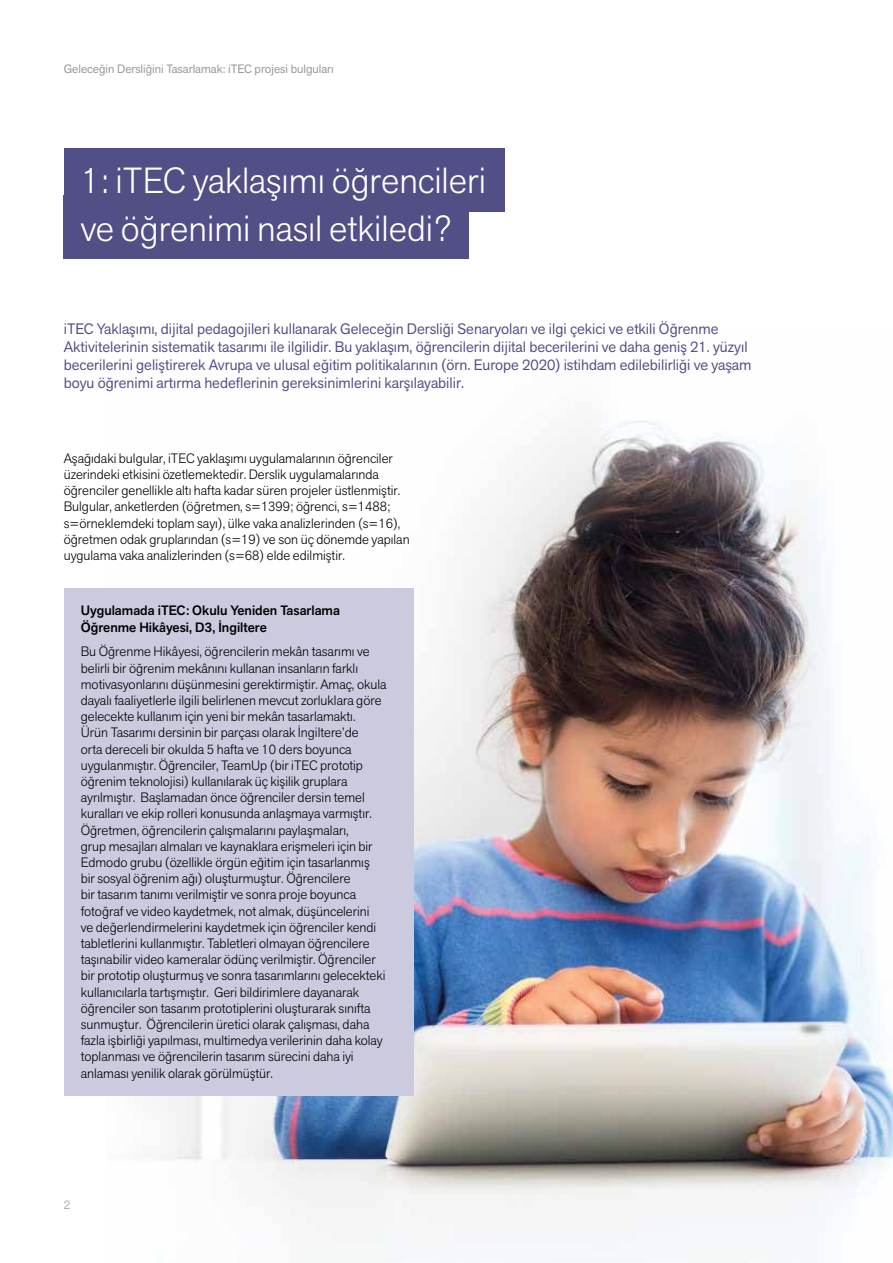
<style>
.page{position:relative;width:893px;height:1263px;background:#fff}
.page>*{position:absolute;margin:0;border:0;box-sizing:border-box;transform-origin:0 0}
.t1{font:300 36px/48.3px "Akzid Grtsk Next";color:#fff}
.t2{font:15px/18px "Akzid Grtsk Next";color:#524e86}
.t3{font:300 13.5px/16.2px "Akzid Grtsk Next";color:#000}
.t4{font:500 13.5px/16.2px "Akzid Grtsk Next";color:#000}
.t5{font:12px "Akzid Grtsk Next";color:#939598}
.t6{font:300 12px "Helvetica Neue";color:#939598}
</style>
<div class="page">
<img style="left:160px;top:420px;width:733px;height:843px">
<div style="left:64px;top:588px;width:350px;height:508px;background:#cbcade"></div>
<div style="left:64px;top:148px;width:440px;height:64px;background:#524e86"></div>
<div style="left:64px;top:195px;width:405px;height:64px;background:#524e86"></div>
<p class="t5" style="left:64px;top:61px;width:272px">Geleceğin Dersliğini Tasarlamak: iTEC projesi bulguları</p>
<h1 class="t1" style="left:81px;top:155px;width:407px">1: iTEC yaklaşımı öğrencileri ve öğrenimi nasıl etkiledi?</h1>
<p class="t2" style="left:64px;top:320px;width:689px">iTEC Yaklaşımı, dijital pedagojileri kullanarak Geleceğin Dersliği Senaryoları ve ilgi çekici ve etkili Öğrenme Aktivitelerinin sistematik tasarımı ile ilgilidir. Bu yaklaşım, öğrencilerin dijital becerilerini ve daha geniş 21. yüzyıl becerilerini geliştirerek Avrupa ve ulusal eğitim politikalarının (örn. Europe 2020) istihdam edilebilirliği ve yaşam boyu öğrenimi artırma hedeflerinin gereksinimlerini karşılayabilir.</p>
<p class="t3" style="left:64px;top:450px;width:347px">Aşağıdaki bulgular, iTEC yaklaşımı uygulamalarının öğrenciler üzerindeki etkisini özetlemektedir. Derslik uygulamalarında öğrenciler genellikle altı hafta kadar süren projeler üstlenmiştir.<br>Bulgular, anketlerden (öğretmen, s=1399; öğrenci, s=1488; s=örneklemdeki toplam sayı), ülke vaka analizlerinden (s=16), öğretmen odak gruplarından (s=19) ve son üç dönemde yapılan uygulama vaka analizlerinden (s=68) elde edilmiştir.</p>
<p class="t4" style="left:81px;top:603px;width:261px">Uygulamada iTEC: Okulu Yeniden Tasarlama<br>Öğrenme Hikâyesi, D3, İngiltere</p>
<p class="t3" style="left:81px;top:643px;width:307px">Bu Öğrenme Hikâyesi, öğrencilerin mekân tasarımı ve belirli bir öğrenim mekânını kullanan insanların farklı motivasyonlarını düşünmesini gerektirmiştir. Amaç, okula dayalı faaliyetlerle ilgili belirlenen mevcut zorluklara göre gelecekte kullanım için yeni bir mekân tasarlamaktı.<br>Ürün Tasarımı dersinin bir parçası olarak İngiltere’de<br>orta dereceli bir okulda 5 hafta ve 10 ders boyunca uygulanmıştır. Öğrenciler, TeamUp (bir iTEC prototip öğrenim teknolojisi) kullanılarak üç kişilik gruplara ayrılmıştır. Başlamadan önce öğrenciler dersin temel kuralları ve ekip rolleri konusunda anlaşmaya varmıştır.<br>Öğretmen, öğrencilerin çalışmalarını paylaşmaları,<br>grup mesajları almaları ve kaynaklara erişmeleri için bir Edmodo grubu (özellikle örgün eğitim için tasarlanmış bir sosyal öğrenim ağı) oluşturmuştur. Öğrencilere<br>bir tasarım tanımı verilmiştir ve sonra proje boyunca fotoğraf ve video kaydetmek, not almak, düşüncelerini<br>ve değerlendirmelerini kaydetmek için öğrenciler kendi tabletlerini kullanmıştır. Tabletleri olmayan öğrencilere taşınabilir video kameralar ödünç verilmiştir. Öğrenciler bir prototip oluşturmuş ve sonra tasarımlarını gelecekteki kullanıcılarla tartışmıştır. Geri bildirimlere dayanarak öğrenciler son tasarım prototiplerini oluşturarak sınıfta sunmuştur. Öğrencilerin üretici olarak çalışması, daha fazla işbirliği yapılması, multimedya verilerinin daha kolay toplanması ve öğrencilerin tasarım sürecini daha iyi anlaması yenilik olarak görülmüştür.</p>
<p class="t6" style="left:64px;top:1197px;width:8px">2</p>
</div>
